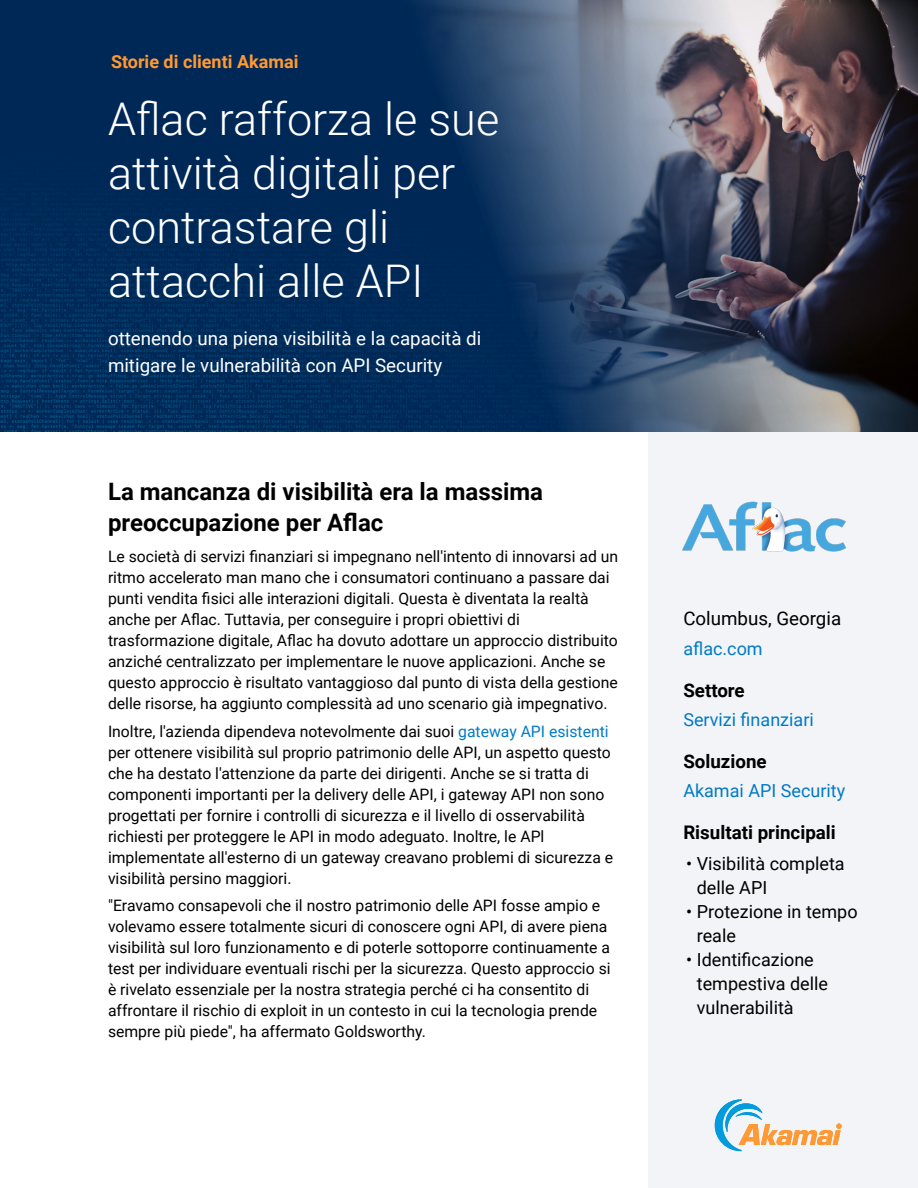
<style>
.page{position:relative;width:918px;height:1188px;background:#fff}
.page>*{position:absolute;margin:0;border:0;box-sizing:border-box;transform-origin:0 0}
.Title_-_Headline{font:300 45px/54px "Roboto";color:#fff}
.Heading_1{font:700 24px/31.5px "Roboto";color:#000}
.Sub-Title_-_Sub-Heading{font:18.75px/27px "Roboto";color:#fff}
.Sidebar_Heading{font:700 18.75px "Roboto";color:#000}
.Sidebar_Heading-2{font:18.75px "Roboto";color:#000}
.Sidebar_-_Bullets{font:18px/24px "Roboto";color:#000}
.Sidebar_Copy{font:18px "Roboto";color:#017ac6}
.Above_Title_-_Headline{font:700 18px "Roboto";color:#f93}
.Body{font:15.75px/21px "Roboto";color:#000}
.s1{color:#017ac6}
</style>
<div class="page">
<img style="left:0;top:0;width:310px;height:432px">
<div style="left:648px;top:432px;width:270px;height:756px;background:#f3f4f7"></div>
<svg style="left:715px;top:1099px;width:127px;height:52px"></svg>
<img style="left:682px;top:501px;width:164px;height:51px">
<img style="left:310px;top:0;width:608px;height:432px">
<p class="Above_Title_-_Headline" style="left:111px;top:48px;width:189px">Storie di clienti Akamai</p>
<p class="Title_-_Headline" style="left:108px;top:91px;width:393px">Aflac rafforza le sue attività digitali per contrastare gli attacchi alle API</p>
<p class="Sub-Title_-_Sub-Heading" style="left:108px;top:324px;width:375px">ottenendo una piena visibilità e la capacità di mitigare le vulnerabilità con API Security</p>
<p class="Heading_1" style="left:108px;top:474px;width:437px">La mancanza di visibilità era la massima preoccupazione per Aflac</p>
<p class="Body" style="left:108px;top:545px;width:512px">Le società di servizi finanziari si impegnano nell'intento di innovarsi ad un ritmo accelerato man mano che i consumatori continuano a passare dai punti vendita fisici alle interazioni digitali. Questa è diventata la realtà anche per Aflac. Tuttavia, per conseguire i propri obiettivi di trasformazione digitale, Aflac ha dovuto adottare un approccio distribuito anziché centralizzato per implementare le nuove applicazioni. Anche se questo approccio è risultato vantaggioso dal punto di vista della gestione delle risorse, ha aggiunto complessità ad uno scenario già impegnativo.</p>
<p class="Body" style="left:108px;top:720px;width:507px">Inoltre, l'azienda dipendeva notevolmente dai suoi <span class="s1">gateway API esistenti </span>per ottenere visibilità sul proprio patrimonio delle API, un aspetto questo che ha destato l'attenzione da parte dei dirigenti. Anche se si tratta di componenti importanti per la delivery delle API, i gateway API non sono progettati per fornire i controlli di sicurezza e il livello di osservabilità richiesti per proteggere le API in modo adeguato. Inoltre, le APl implementate all'esterno di un gateway creavano problemi di sicurezza e visibilità persino maggiori.</p>
<p class="Body" style="left:108px;top:895px;width:504px">"Eravamo consapevoli che il nostro patrimonio delle API fosse ampio e volevamo essere totalmente sicuri di conoscere ogni API, di avere piena visibilità sul loro funzionamento e di poterle sottoporre continuamente a test per individuare eventuali rischi per la sicurezza. Questo approccio si è rivelato essenziale per la nostra strategia perché ci ha consentito di affrontare il rischio di exploit in un contesto in cui la tecnologia prende sempre più piede", ha affermato Goldsworthy.</p>
<p class="Sidebar_Heading-2" style="left:683px;top:605px;width:159px">Columbus, Georgia</p>
<p class="Sidebar_Copy" style="left:683px;top:636px;width:81px">aflac.com</p>
<p class="Sidebar_Heading" style="left:683px;top:677px;width:63px">Settore</p>
<p class="Sidebar_Copy" style="left:683px;top:707px;width:132px">Servizi finanziari</p>
<p class="Sidebar_Heading" style="left:683px;top:748px;width:85px">Soluzione</p>
<p class="Sidebar_Copy" style="left:683px;top:778px;width:163px">Akamai API Security</p>
<p class="Sidebar_Heading" style="left:683px;top:820px;width:154px">Risultati principali</p>
<p class="Sidebar_-_Bullets" style="left:697px;top:851px;width:149px;text-indent:-11px">• Visibilità completa delle API</p>
<p class="Sidebar_-_Bullets" style="left:697px;top:899px;width:162px;text-indent:-11px">• Protezione in tempo reale</p>
<p class="Sidebar_-_Bullets" style="left:697px;top:947px;width:133px;text-indent:-11px">• Identificazione tempestiva delle vulnerabilità</p>
</div>
